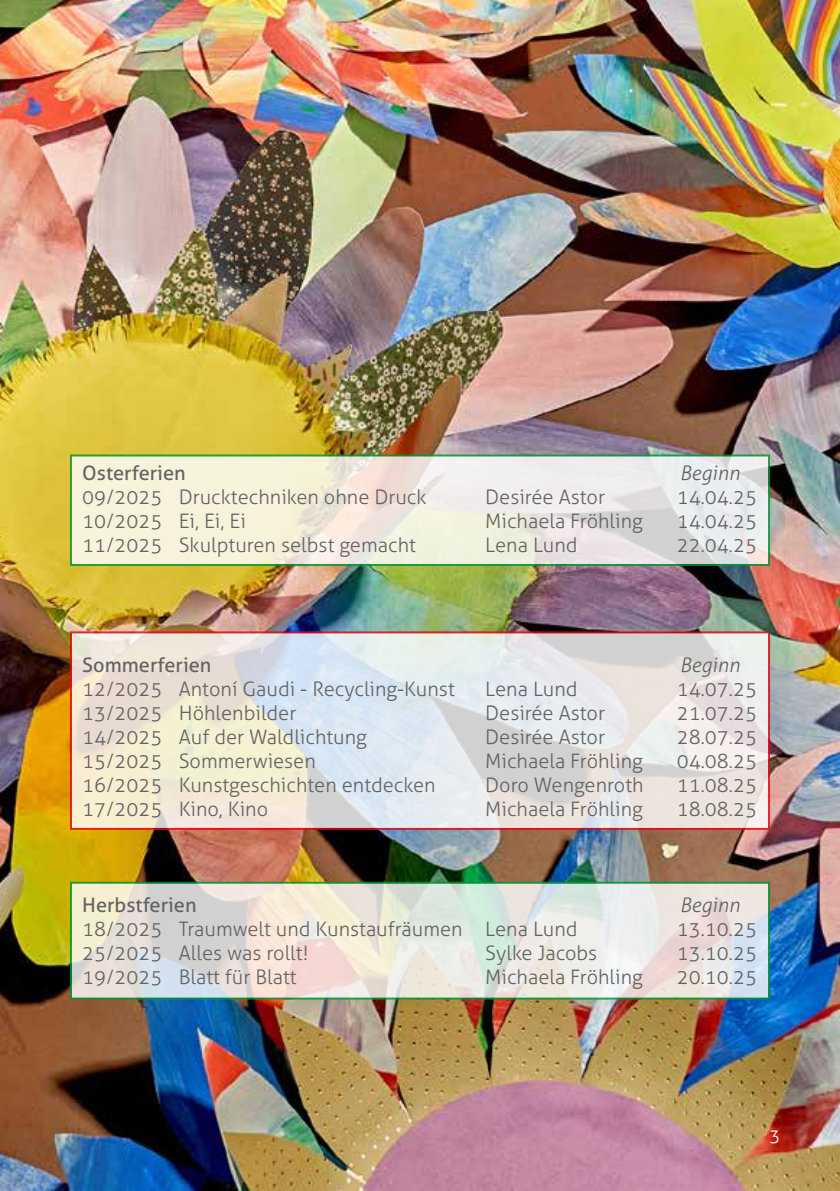
<style>
.page{position:relative;width:840px;height:1191px;background:#fff}
.page>*{position:absolute;margin:0;border:0;box-sizing:border-box;transform-origin:0 0}
.t1{font:300 20px "Aller";color:#646363}
.t2{font:20px "Aller";color:#646363}
.t3{font:italic 300 20px "Aller";color:#646363}
.t4{font:300 18px "Aller";color:#fff}
</style>
<div class="page">
<img style="left:0;top:0;width:839px;height:1191px">
<svg style="left:70px;top:454px;width:699px;height:112px;background:#e7e8d9"></svg>
<svg style="left:70px;top:881px;width:699px;height:118px;background:#dfe0d7"></svg>
<svg style="left:70px;top:631px;width:699px;height:199px;background:#e5e0dc"></svg>
<p class="t2" style="left:82px;top:461px;width:105px">Osterferien</p>
<p class="t3" style="left:679px;top:461px;width:62px">Beginn</p>
<p class="t1" style="left:82px;top:485px;width:345px">09/2025 Drucktechniken ohne Druck</p>
<p class="t1" style="left:485px;top:485px;width:121px">Desirée Astor</p>
<p class="t1" style="left:676px;top:485px;width:82px">14.04.25</p>
<p class="t1" style="left:82px;top:509px;width:165px">10/2025 Ei, Ei, Ei</p>
<p class="t1" style="left:485px;top:509px;width:159px">Michaela Fröhling</p>
<p class="t1" style="left:676px;top:509px;width:82px">14.04.25</p>
<p class="t1" style="left:82px;top:533px;width:335px">11/2025 Skulpturen selbst gemacht</p>
<p class="t1" style="left:485px;top:533px;width:94px">Lena Lund</p>
<p class="t1" style="left:676px;top:533px;width:82px">22.04.25</p>
<p class="t2" style="left:82px;top:653px;width:131px">Sommerferien</p>
<p class="t3" style="left:679px;top:653px;width:62px">Beginn</p>
<p class="t1" style="left:82px;top:677px;width:374px">12/2025 Antoní Gaudi - Recycling-Kunst</p>
<p class="t1" style="left:485px;top:677px;width:94px">Lena Lund</p>
<p class="t1" style="left:676px;top:677px;width:82px">14.07.25</p>
<p class="t1" style="left:82px;top:701px;width:215px">13/2025 Höhlenbilder</p>
<p class="t1" style="left:485px;top:701px;width:121px">Desirée Astor</p>
<p class="t1" style="left:676px;top:701px;width:82px">21.07.25</p>
<p class="t1" style="left:82px;top:725px;width:286px">14/2025 Auf der Waldlichtung</p>
<p class="t1" style="left:485px;top:725px;width:121px">Desirée Astor</p>
<p class="t1" style="left:676px;top:725px;width:82px">28.07.25</p>
<p class="t1" style="left:82px;top:749px;width:235px">15/2025 Sommerwiesen</p>
<p class="t1" style="left:485px;top:749px;width:159px">Michaela Fröhling</p>
<p class="t1" style="left:676px;top:749px;width:82px">04.08.25</p>
<p class="t1" style="left:82px;top:773px;width:355px">16/2025 Kunstgeschichten entdecken</p>
<p class="t1" style="left:485px;top:773px;width:160px">Doro Wengenroth</p>
<p class="t1" style="left:676px;top:773px;width:82px">11.08.25</p>
<p class="t1" style="left:82px;top:797px;width:187px">17/2025 Kino, Kino</p>
<p class="t1" style="left:485px;top:797px;width:159px">Michaela Fröhling</p>
<p class="t1" style="left:676px;top:797px;width:82px">18.08.25</p>
<p class="t2" style="left:82px;top:893px;width:116px">Herbstferien</p>
<p class="t3" style="left:679px;top:893px;width:62px">Beginn</p>
<p class="t1" style="left:82px;top:917px;width:496px">18/2025 Traumwelt und Kunstaufräumen Lena Lund</p>
<p class="t1" style="left:676px;top:917px;width:82px">13.10.25</p>
<p class="t1" style="left:82px;top:941px;width:227px">25/2025 Alles was rollt!</p>
<p class="t1" style="left:485px;top:941px;width:113px">Sylke Jacobs</p>
<p class="t1" style="left:676px;top:941px;width:82px">13.10.25</p>
<p class="t1" style="left:82px;top:965px;width:216px">19/2025 Blatt für Blatt</p>
<p class="t1" style="left:485px;top:965px;width:159px">Michaela Fröhling</p>
<p class="t1" style="left:676px;top:965px;width:82px">20.10.25</p>
<p class="t4" style="left:769px;top:1124px;width:12px">3</p>
</div>
